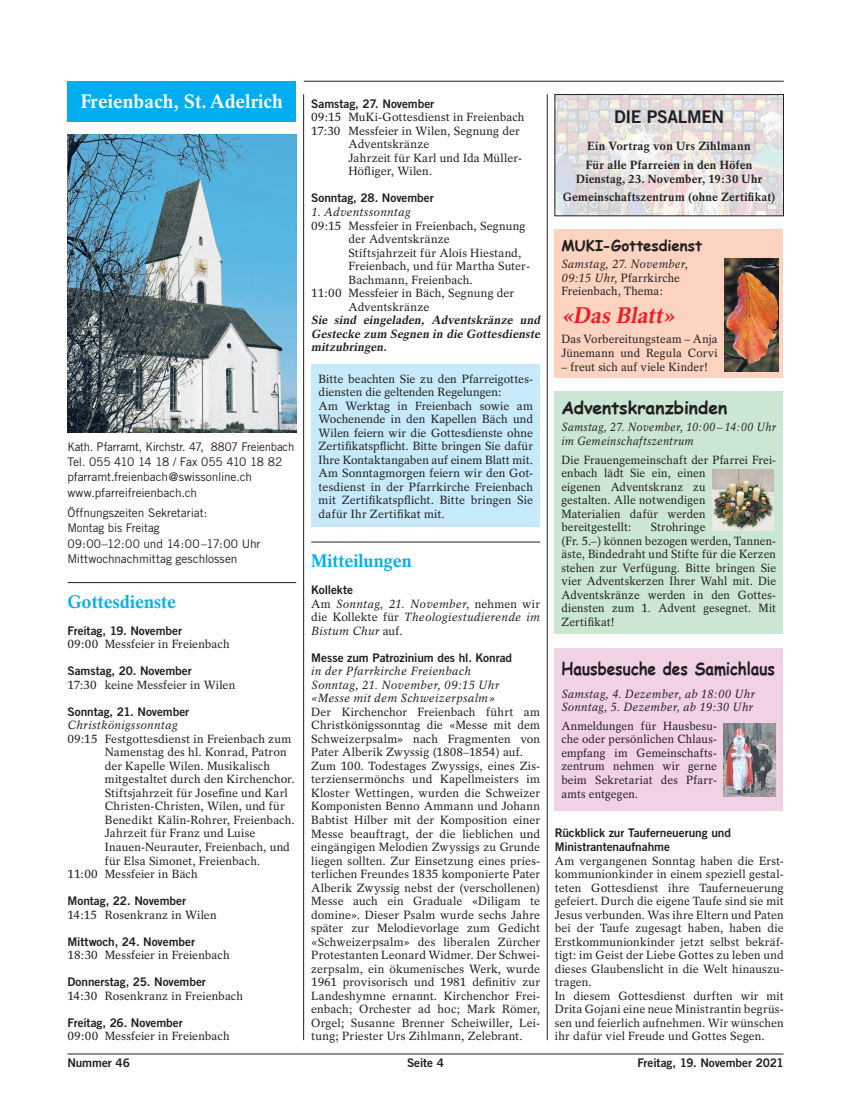
<style>
.page{position:relative;width:851px;height:1117px;background:#fff}
.page>*{position:absolute;margin:0;border:0;box-sizing:border-box;transform-origin:0 0}
.t1{font:italic 700 22.5px "Rotation";color:#ee1d23}
.t2{font:700 19.38px "Rotation";color:#fff}
.t3{font:700 18.12px "Rotation";color:#00aeef}
.t4{font:700 17.5px "Comic Sans MS";color:#231f20;scale:.88 1}
.t5{font:700 17.5px "Comic Sans MS";color:#231f20}
.t6{font:17.5px "Trade Gothic Bold Two";letter-spacing:-.025em;color:#231f20}
.t7{font:700 15px "Comic Sans MS";letter-spacing:-.005em;color:#231f20}
.t8{font:11.88px/13.5px "Rotation";letter-spacing:.01em;color:#231f20}
.t9{font:italic 11.88px/13.5px "Rotation";letter-spacing:.02em;color:#231f20}
.t10{font:11.88px/13.5px "Trade Gothic Bold Two";letter-spacing:-.005em;color:#231f20}
.t11{font:11.88px/15.2px "Trade Gothic";letter-spacing:-.01em;color:#231f20;scale:.96 1}
.t12{font:700 11.88px/18.8px "Rotation";letter-spacing:.02em;color:#231f20}
.t13{font:11.88px/15.2px "Trade Gothic";letter-spacing:-.01em;color:#231f20}
.t14{font:italic 700 11.88px/13.5px "Rotation";color:#231f20;text-align:justify}
.t15{font:italic 11.88px/13.5px "Rotation";letter-spacing:.02em;color:#231f20;scale:.93 1}
.s1{font-style:normal}
</style>
<div class="page">
<hr style="left:67px;top:1053px;width:716px;height:1px;background:#231f20">
<hr style="left:311px;top:541px;width:229px;height:1px;background:#231f20">
<hr style="left:67px;top:582px;width:229px;height:1px;background:#231f20">
<hr style="left:303px;top:94px;width:1px;height:945px;background:#231f20">
<hr style="left:547px;top:94px;width:1px;height:945px;background:#231f20">
<div style="left:67px;top:81px;width:229px;height:40px;background:#00aeef"></div>
<img style="left:67px;top:135px;width:229px;height:297px">
<hr style="left:304px;top:81px;width:479px;height:1px;background:#231f20">
<div style="left:311px;top:364px;width:229px;height:162px;background:#c6eafa"></div>
<img style="left:556px;top:96px;width:225px;height:118px">
<div style="left:554px;top:94px;width:229px;height:122px;border:1px solid #231f20"></div>
<div style="left:554px;top:229px;width:229px;height:149px;background:#fcd2c0"></div>
<img style="left:724px;top:259px;width:54px;height:112px">
<div style="left:554px;top:391px;width:229px;height:243px;background:#cbe6d3"></div>
<img style="left:712px;top:470px;width:61px;height:60px">
<div style="left:554px;top:648px;width:229px;height:162px;background:#f0d2e4"></div>
<img style="left:723px;top:723px;width:52px;height:73px">
<h2 class="t2" style="left:81px;top:90px;width:204px">Freienbach, St. Adelrich</h2>
<p class="t11" style="left:67px;top:438px;width:238px">Kath. Pfarramt, Kirchstr. 47, 8807 Freienbach Tel. 055 410 14 18 / Fax 055 410 18 82 pfarramt.freienbach@swissonline.ch www.pfarreifreienbach.ch</p>
<p class="t13" style="left:67px;top:505px;width:195px">Öffnungszeiten Sekretariat:<br>Montag bis Freitag<br>09:00–12:00 und 14:00–17:00 Uhr<br>Mittwochnachmittag geschlossen</p>
<h3 class="t3" style="left:67px;top:590px;width:110px">Gottesdienste</h3>
<p class="t10" style="left:67px;top:623px;width:116px">Freitag, 19. November</p>
<p class="t8" style="left:67px;top:637px;width:164px">09:00 Messfeier in Freienbach</p>
<p class="t10" style="left:67px;top:664px;width:126px">Samstag, 20. November</p>
<p class="t8" style="left:67px;top:678px;width:169px">17:30 keine Messfeier in Wilen</p>
<p class="t10" style="left:67px;top:704px;width:123px">Sonntag, 21. November</p>
<p class="t9" style="left:67px;top:718px;width:112px">Christkönigssonntag</p>
<p class="t8" style="left:67px;top:732px;width:225px">09:15 Festgottesdienst in Freienbach zum</p>
<p class="t8" style="left:105px;top:745px;width:183px">Namenstag des hl. Konrad, Patron</p>
<p class="t8" style="left:105px;top:759px;width:167px">der Kapelle Wilen. Musikalisch</p>
<p class="t8" style="left:105px;top:772px;width:191px">mitgestaltet durch den Kirchenchor.</p>
<p class="t8" style="left:105px;top:786px;width:184px">Stiftsjahrzeit für Josefine und Karl</p>
<p class="t8" style="left:105px;top:799px;width:181px">Christen-Christen, Wilen, und für</p>
<p class="t8" style="left:105px;top:813px;width:191px">Benedikt Kälin-Rohrer, Freienbach.</p>
<p class="t8" style="left:105px;top:826px;width:152px">Jahrzeit für Franz und Luise</p>
<p class="t8" style="left:105px;top:840px;width:187px">Inauen-Neurauter, Freienbach, und</p>
<p class="t8" style="left:105px;top:853px;width:157px">für Elsa Simonet, Freienbach.</p>
<p class="t8" style="left:67px;top:867px;width:132px">11:00 Messfeier in Bäch</p>
<p class="t10" style="left:67px;top:893px;width:120px">Montag, 22. November</p>
<p class="t8" style="left:67px;top:907px;width:150px">14:15 Rosenkranz in Wilen</p>
<p class="t10" style="left:67px;top:934px;width:129px">Mittwoch, 24. November</p>
<p class="t8" style="left:67px;top:948px;width:164px">18:30 Messfeier in Freienbach</p>
<p class="t10" style="left:67px;top:974px;width:140px">Donnerstag, 25. November</p>
<p class="t8" style="left:67px;top:988px;width:177px">14:30 Rosenkranz in Freienbach</p>
<p class="t10" style="left:67px;top:1015px;width:117px">Freitag, 26. November</p>
<p class="t8" style="left:67px;top:1029px;width:164px">09:00 Messfeier in Freienbach</p>
<p class="t10" style="left:311px;top:97px;width:124px">Samstag, 27. November</p>
<p class="t8" style="left:311px;top:111px;width:215px">09:15 MuKi-Gottesdienst in Freienbach</p>
<p class="t8" style="left:311px;top:124px;width:210px">17:30 Messfeier in Wilen, Segnung der</p>
<p class="t8" style="left:348px;top:138px;width:82px">Adventskränze</p>
<p class="t8" style="left:348px;top:151px;width:175px">Jahrzeit für Karl und Ida Müller-</p>
<p class="t8" style="left:348px;top:165px;width:85px">Höfliger, Wilen.</p>
<p class="t10" style="left:311px;top:191px;width:124px">Sonntag, 28. November</p>
<p class="t9" style="left:311px;top:205px;width:101px">1. Adventssonntag</p>
<p class="t8" style="left:311px;top:219px;width:216px">09:15 Messfeier in Freienbach, Segnung</p>
<p class="t8" style="left:348px;top:232px;width:103px">der Adventskränze</p>
<p class="t8" style="left:348px;top:246px;width:174px">Stiftsjahrzeit für Alois Hiestand,</p>
<p class="t8" style="left:348px;top:259px;width:183px">Freienbach, und für Martha Suter-</p>
<p class="t8" style="left:348px;top:273px;width:126px">Bachmann, Freienbach.</p>
<p class="t8" style="left:311px;top:286px;width:204px">11:00 Messfeier in Bäch, Segnung der</p>
<p class="t8" style="left:348px;top:300px;width:82px">Adventskränze</p>
<p class="t14" style="left:311px;top:313px;width:233px">Sie sind eingeladen, Adventskränze und Gestecke zum Segnen in die Gottesdienste mitzubringen.</p>
<p class="t8" style="left:318px;top:371px;width:216px">Bitte beachten Sie zu den Pfarreigottes&shy;diensten die geltenden Regelungen:<br>Am Werktag in Freienbach sowie am Wochenende in den Kapellen Bäch und Wilen feiern wir die Gottesdienste ohne Zertifikatspflicht. Bitte bringen Sie dafür Ihre Kontaktangaben auf einem Blatt mit.<br>Am Sonntagmorgen feiern wir den Got&shy;tesdienst in der Pfarrkirche Freienbach mit Zertifikatspflicht. Bitte bringen Sie dafür Ihr Zertifikat mit.</p>
<h3 class="t3" style="left:311px;top:550px;width:102px">Mitteilungen</h3>
<p class="t10" style="left:311px;top:583px;width:43px">Kollekte</p>
<p class="t9" style="left:311px;top:597px;width:230px;text-align:justify"><span class="s1">Am</span> Sonntag, 21. November, <span class="s1">nehmen wir die Kollekte für</span> Theologiestudierende im Bistum Chur <span class="s1">auf.</span></p>
<p class="t10" style="left:311px;top:650px;width:202px">Messe zum Patrozinium des hl. Konrad</p>
<p class="t9" style="left:311px;top:664px;width:190px">in der Pfarrkirche Freienbach<br>Sonntag, 21. November, 09:15 Uhr «Messe mit dem Schweizerpsalm»</p>
<p class="t8" style="left:311px;top:705px;width:230px">Der Kirchenchor Freienbach führt am Christkönigssonntag die «Messe mit dem Schweizerpsalm» nach Fragmenten von Pater Alberik Zwyssig (1808–1854) auf.<br>Zum 100. Todestages Zwyssigs, eines Zis&shy;terziensermönchs und Kapellmeisters im Kloster Wettingen, wurden die Schweizer Komponisten Benno Ammann und Johann Babtist Hilber mit der Komposition einer Messe beauftragt, der die lieblichen und eingängigen Melodien Zwyssigs zu Grunde liegen sollten. Zur Einsetzung eines pries&shy;terlichen Freundes 1835 komponierte Pater Alberik Zwyssig nebst der (verschollenen)<br>Messe auch ein Graduale «Diligam te domine». Dieser Psalm wurde sechs Jahre später zur Melodievorlage zum Gedicht «Schweizerpsalm» des liberalen Zürcher Protestanten Leonard Widmer. Der Schwei&shy;zerpsalm, ein ökumenisches Werk, wurde 1961 provisorisch und 1981 definitiv zur Landeshymne ernannt. Kirchenchor Frei&shy;enbach; Orchester ad hoc; Mark Römer, Orgel; Susanne Brenner Scheiwiller, Lei&shy;tung; Priester Urs Zihlmann, Zelebrant.</p>
<h3 class="t6" style="left:614px;top:106px;width:111px">DIE PSALMEN</h3>
<p class="t12" style="left:585px;top:137px;width:168px">Ein Vortrag von Urs Zihlmann<br>Für alle Pfarreien in den Höfen</p>
<p class="t12" style="left:563px;top:169px;width:214px;text-align:center">Dienstag, 23. November, 19:30 Uhr<br>Gemeinschaftszentrum (ohne Zertifikat)</p>
<p class="t7" style="left:561px;top:234px;width:142px">MUKI-Gottesdienst</p>
<p class="t9" style="left:561px;top:257px;width:128px">Samstag, 27. November,<br>09:15 Uhr, <span class="s1">Pfarrkirche<br>Freienbach, Thema:</span></p>
<h1 class="t1" style="left:561px;top:302px;width:120px">«Das Blatt»</h1>
<p class="t8" style="left:561px;top:332px;width:158px">Das Vorbereitungsteam – Anja<br>Jünemann und Regula Corvi</p>
<p class="t8" style="left:561px;top:359px;width:148px">– freut sich auf viele Kinder!</p>
<h3 class="t5" style="left:561px;top:395px;width:167px">Adventskranzbinden</h3>
<p class="t15" style="left:561px;top:420px;width:232px">Samstag, 27. November, 10:00 – 14:00 Uhr im Gemeinschaftszentrum</p>
<p class="t8" style="left:561px;top:452px;width:216px">Die Frauengemeinschaft der Pfarrei Frei&shy;enbach lädt Sie ein, einen<br>eigenen Adventskranz zu<br>gestalten. Alle notwendigen<br>Materialien dafür werden bereitgestellt:</p>
<p class="t8" style="left:561px;top:520px;width:216px;text-indent:89px">Strohringe<br>(Fr. 5.–) können bezogen werden, Tannen&shy;äste, Bindedraht und Stifte für die Kerzen stehen zur Verfügung. Bitte bringen Sie vier Adventskerzen Ihrer Wahl mit. Die<br>Adventskränze werden in den Gottes&shy;diensten zum 1. Advent gesegnet. Mit<br>Zertifikat!</p>
<h3 class="t4" style="left:561px;top:655px;width:244px">Hausbesuche des Samichlaus</h3>
<p class="t9" style="left:561px;top:686px;width:195px">Samstag, 4. Dezember, ab 18:00 Uhr<br>Sonntag, 5. Dezember, ab 19:30 Uhr</p>
<p class="t8" style="left:561px;top:719px;width:157px;text-align:justify">Anmeldungen für Hausbesu&shy;che oder persönlichen Chlaus&shy;empfang im Gemeinschafts&shy;zentrum nehmen wir gerne beim Sekretariat des Pfarr&shy;amts entgegen.</p>
<p class="t10" style="left:554px;top:826px;width:178px">Rückblick zur Tauferneuerung und<br>Ministrantenaufnahme</p>
<p class="t8" style="left:554px;top:853px;width:230px">Am vergangenen Sonntag haben die Erst&shy;kommunionkinder in einem speziell gestal&shy;teten Gottesdienst ihre Tauferneuerung gefeiert. Durch die eigene Taufe sind sie mit Jesus verbunden. Was ihre Eltern und Paten bei der Taufe zugesagt haben, haben die Erstkommunionkinder jetzt selbst bekräf&shy;tigt: im Geist der Liebe Gottes zu leben und dieses Glaubenslicht in die Welt hinauszu&shy;tragen.<br>In diesem Gottesdienst durften wir mit Drita Gojani eine neue Ministrantin begrüs&shy;sen und feierlich aufnehmen. Wir wünschen ihr dafür viel Freude und Gottes Segen.</p>
<p class="t10" style="left:67px;top:1055px;width:64px">Nummer 46</p>
<p class="t10" style="left:407px;top:1055px;width:38px">Seite 4</p>
<p class="t10" style="left:637px;top:1055px;width:148px">Freitag, 19. November 2021</p>
</div>
